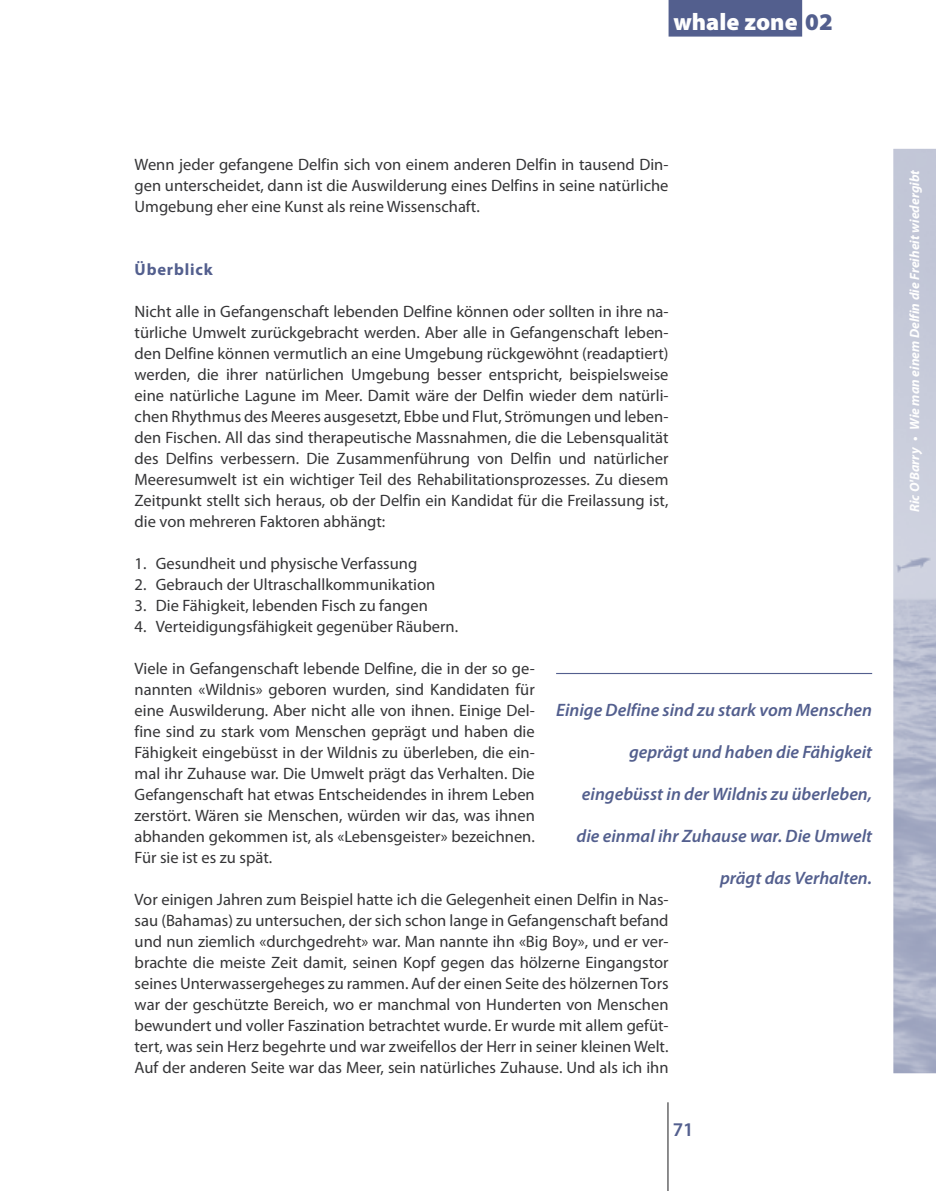
<style>
.page{position:relative;width:936px;height:1191px;background:#fff}
.page>*{position:absolute;margin:0;border:0;box-sizing:border-box;transform-origin:0 0}
.t1{font:900 24px "Myriad Pro";color:#fefefe}
.t2{font:600 19.5px "Myriad Pro";color:#535f8e}
.t3{font:italic 600 18px "Myriad Pro";color:#535f8e}
.t4{font:16.5px/21px "Myriad Pro";color:#353537;text-align:justify}
.t5{font:700 16.5px "Myriad Pro";letter-spacing:.05em;color:#535f8e}
.t6{font:italic 700 13.5px "Myriad Pro";color:#fefefe}
.s1{color:#535f8e}
</style>
<div class="page">
<img style="left:893px;top:149px;width:42px;height:924px">
<hr style="left:667px;top:1102px;width:1px;height:89px;background:#353537">
<div style="left:668px;top:0;width:134px;height:37px;background:#535f8e"></div>
<hr style="left:556px;top:673px;width:316px;height:1px;background:#535f8e">
<h1 class="t1" style="left:673px;top:9px;width:161px">whale zone <span class="s1">02</span></h1>
<p class="t4" style="left:135px;top:154px;width:535px">Wenn jeder gefangene Delfin sich von einem anderen Delfin in tausend Din&shy;gen unterscheidet, dann ist die Auswilderung eines Delfins in seine natürliche Umgebung eher eine Kunst als reine Wissenschaft.</p>
<p class="t5" style="left:135px;top:260px;width:80px">Überblick</p>
<p class="t4" style="left:135px;top:301px;width:535px">Nicht alle in Gefangenschaft lebenden Delfine können oder sollten in ihre na&shy;türliche Umwelt zurückgebracht werden. Aber alle in Gefangenschaft leben&shy;den Delfine können vermutlich an eine Umgebung rückgewöhnt (readaptiert) werden, die ihrer natürlichen Umgebung besser entspricht, beispielsweise eine natürliche Lagune im Meer. Damit wäre der Delfin wieder dem natürli&shy;chen Rhythmus des Meeres ausgesetzt, Ebbe und Flut, Strömungen und leben&shy;den Fischen. All das sind therapeutische Massnahmen, die die Lebensqualität des Delfins verbessern. Die Zusammenführung von Delfin und natürlicher Meeresumwelt ist ein wichtiger Teil des Rehabilitationsprozesses. Zu diesem Zeitpunkt stellt sich heraus, ob der Delfin ein Kandidat für die Freilassung ist, die von mehreren Faktoren abhängt:</p>
<p class="t4" style="left:135px;top:553px;width:284px">1. Gesundheit und physische Verfassung</p>
<p class="t4" style="left:135px;top:574px;width:302px">2. Gebrauch der Ultraschallkommunikation</p>
<p class="t4" style="left:135px;top:595px;width:295px">3. Die Fähigkeit, lebenden Fisch zu fangen</p>
<p class="t4" style="left:135px;top:616px;width:325px">4. Verteidigungsfähigkeit gegenüber Räubern.</p>
<p class="t4" style="left:135px;top:658px;width:402px">Viele in Gefangenschaft lebende Delfine, die in der so ge&shy;nannten «Wildnis» geboren wurden, sind Kandidaten für eine Auswilderung. Aber nicht alle von ihnen. Einige Del&shy;fine sind zu stark vom Menschen geprägt und haben die Fähigkeit eingebüsst in der Wildnis zu überleben, die ein&shy;mal ihr Zuhause war. Die Umwelt prägt das Verhalten. Die Gefangenschaft hat etwas Entscheidendes in ihrem Leben zerstört. Wären sie Menschen, würden wir das, was ihnen abhanden gekommen ist, als «Lebensgeister» bezeichnen.<br>Für sie ist es zu spät.</p>
<p class="t4" style="left:135px;top:889px;width:535px">Vor einigen Jahren zum Beispiel hatte ich die Gelegenheit einen Delfin in Nas&shy;sau (Bahamas) zu untersuchen, der sich schon lange in Gefangenschaft befand und nun ziemlich «durchgedreht» war. Man nannte ihn «Big Boy», und er ver&shy;brachte die meiste Zeit damit, seinen Kopf gegen das hölzerne Eingangstor seines Unterwassergeheges zu rammen. Auf der einen Seite des hölzernen Tors war der geschützte Bereich, wo er manchmal von Hunderten von Menschen bewundert und voller Faszination betrachtet wurde. Er wurde mit allem gefüt&shy;tert, was sein Herz begehrte und war zweifellos der Herr in seiner kleinen Welt.<br>Auf der anderen Seite war das Meer, sein natürliches Zuhause. Und als ich ihn</p>
<p class="t3" style="left:556px;top:700px;width:317px">Einige Delfine sind zu stark vom Menschen</p>
<p class="t3" style="left:629px;top:742px;width:245px">geprägt und haben die Fähigkeit</p>
<p class="t3" style="left:582px;top:784px;width:292px">eingebüsst in der Wildnis zu überleben,</p>
<p class="t3" style="left:576px;top:826px;width:297px">die einmal ihr Zuhause war. Die Umwelt</p>
<p class="t3" style="left:720px;top:868px;width:154px">prägt das Verhalten.</p>
<p class="t2" style="left:672px;top:1118px;width:22px">71</p>
<p class="t6" style="left:907px;top:512px;width:344px;rotate:-90deg">Ric O'Barry • Wie man einem Delfin die Freiheit wiedergibt</p>
</div>
